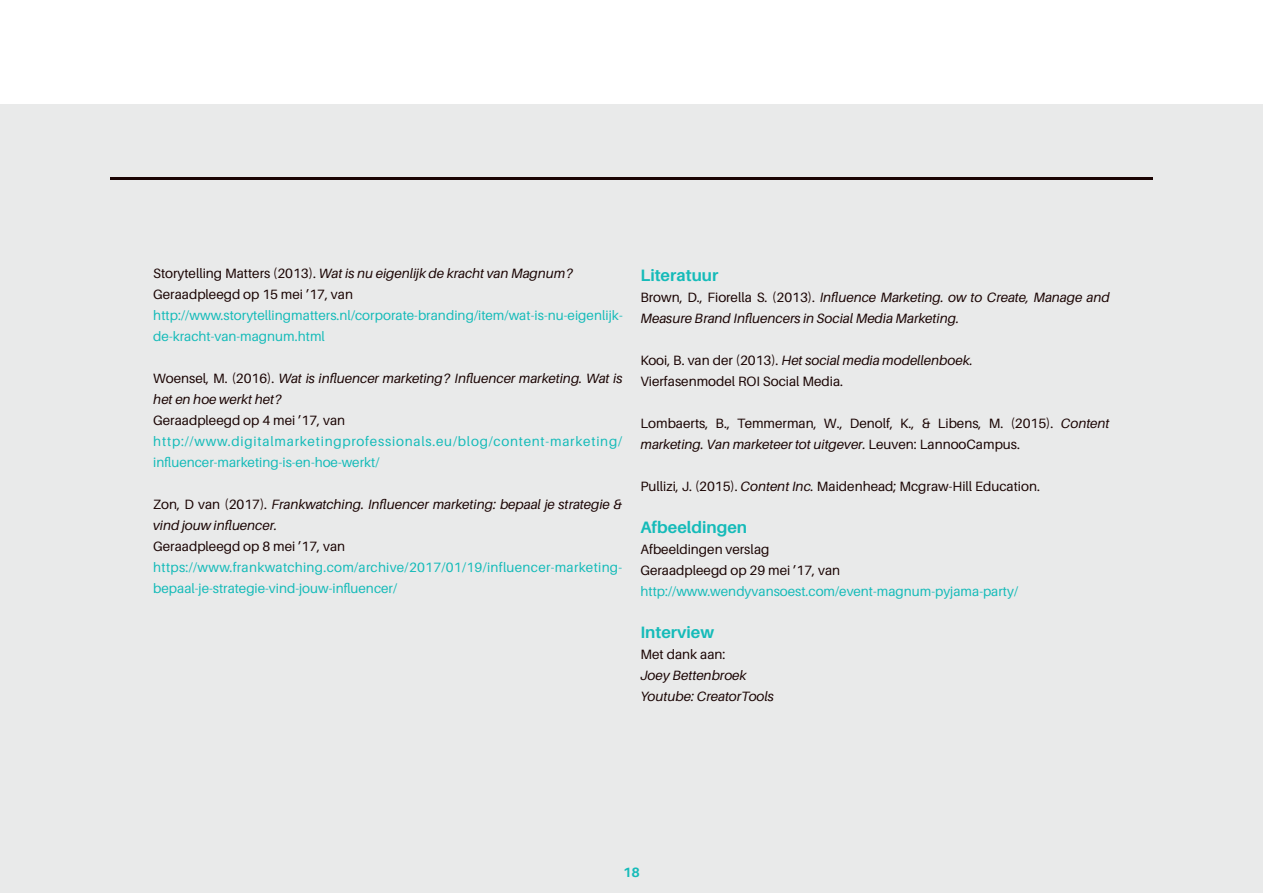
<style>
.page{position:relative;width:1263px;height:893px;background:#fff}
.page>*{position:absolute;margin:0;border:0;box-sizing:border-box;transform-origin:0 0}
.kopjes{font:700 16.5px "Aileron";color:#15bbb9}
.BROODTEKST{font:italic 13.5px/21px "Aileron";color:#1a0403}
.BROODTEKST-2{font:13.5px/21px "Aileron";color:#1a0403}
.BROODTEKST-3{font:13.5px/21px "Aileron";letter-spacing:.005em;color:#15bbb9}
.BROODTEKST-4{font:13.5px/21px "Aileron";letter-spacing:.055em;color:#15bbb9}
.t1{font:700 13.5px "Aileron";color:#15bbb9}
.s1{font-style:normal}
.s2{font-style:italic}
</style>
<div class="page">
<div style="left:0;top:104px;width:1263px;height:789px;background:#e9eaea"></div>
<hr style="left:110px;top:178px;width:1042px;height:2px;background:#1a0403">
<p class="BROODTEKST" style="left:153px;top:263px;width:422px"><span class="s1">Storytelling Matters (2013).</span> Wat is nu eigenlijk de kracht van Magnum?</p>
<p class="BROODTEKST-2" style="left:153px;top:284px;width:201px">Geraadpleegd op 15 mei ’17, van</p>
<p class="BROODTEKST-3" style="left:153px;top:305px;width:471px">http://www.storytellingmatters.nl/corporate-branding/item/wat-is-nu-eigenlijk&shy;de-kracht-van-magnum.html</p>
<p class="BROODTEKST" style="left:153px;top:368px;width:471px"><span class="s1">Woensel, M. (2016).</span> Wat is influencer marketing? Influencer marketing. Wat is het en hoe werkt het?</p>
<p class="BROODTEKST-2" style="left:153px;top:410px;width:193px">Geraadpleegd op 4 mei ’17, van</p>
<p class="BROODTEKST-4" style="left:153px;top:431px;width:470px">http://www.digitalmarketingprofessionals.eu/blog/content-marketing/ influencer-marketing-is-en-hoe-werkt/</p>
<p class="BROODTEKST" style="left:153px;top:494px;width:471px"><span class="s1">Zon, D van (2017).</span> Frankwatching. Influencer marketing: bepaal je strategie &amp; vind jouw influencer.</p>
<p class="BROODTEKST-2" style="left:153px;top:536px;width:193px">Geraadpleegd op 8 mei ’17, van</p>
<p class="BROODTEKST-3" style="left:153px;top:557px;width:470px">https://www.frankwatching.com/archive/2017/01/19/influencer-marketing&shy;bepaal-je-strategie-vind-jouw-influencer/</p>
<p class="kopjes" style="left:640px;top:266px;width:79px">Literatuur</p>
<p class="BROODTEKST" style="left:640px;top:287px;width:471px"><span class="s1">Brown, D., Fiorella S. (2013).</span> Influence Marketing. ow to Create, Manage and<br>Measure Brand Influencers in Social Media Marketing.</p>
<p class="BROODTEKST" style="left:640px;top:350px;width:334px"><span class="s1">Kooi, B. van der (2013).</span> Het social media modellenboek.</p>
<p class="BROODTEKST-2" style="left:640px;top:371px;width:204px">Vierfasenmodel ROI Social Media.</p>
<p class="BROODTEKST-2" style="left:640px;top:413px;width:471px">Lombaerts, B., Temmerman, W., Denolf, K., &amp; Libens, M. (2015). <span class="s2">Content marketing. Van marketeer tot uitgever.</span> Leuven: LannooCampus.</p>
<p class="BROODTEKST-2" style="left:640px;top:476px;width:401px">Pullizi, J. (2015). <span class="s2">Content Inc.</span> Maidenhead; Mcgraw-Hill Education.</p>
<p class="kopjes" style="left:640px;top:518px;width:108px">Afbeeldingen</p>
<p class="BROODTEKST-2" style="left:640px;top:539px;width:131px">Afbeeldingen verslag</p>
<p class="BROODTEKST-2" style="left:640px;top:560px;width:201px">Geraadpleegd op 29 mei ’17, van</p>
<p class="BROODTEKST-3" style="left:640px;top:581px;width:379px">http://www.wendyvansoest.com/event-magnum-pyjama-party/</p>
<p class="kopjes" style="left:640px;top:623px;width:75px">Interview</p>
<p class="BROODTEKST-2" style="left:640px;top:644px;width:86px">Met dank aan:</p>
<p class="BROODTEKST" style="left:640px;top:665px;width:108px">Joey Bettenbroek</p>
<p class="BROODTEKST" style="left:640px;top:686px;width:135px">Youtube: CreatorTools</p>
<p class="t1" style="left:623px;top:865px;width:18px">18</p>
</div>
